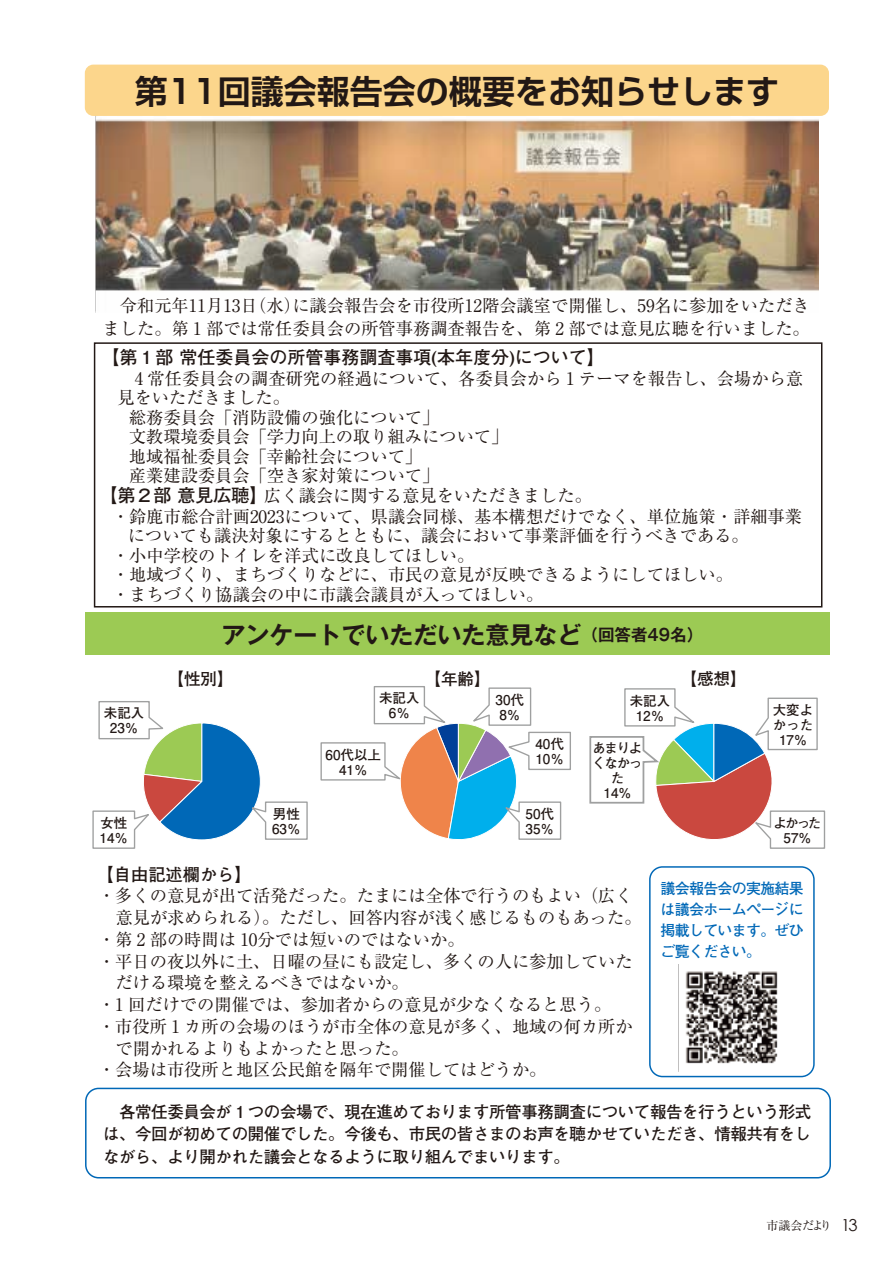
<style>
.page{position:relative;width:893px;height:1263px;background:#fff}
.page>*{position:absolute;margin:0;border:0;box-sizing:border-box;transform-origin:0 0}
.t1{font:700 33px "Shin Go Pro De";color:#221815}
.t2{font:700 24px "Gothic MB101 Pro De";color:#221815}
.t3{font:700 18px "Futo Go B101 Pro";color:#221815}
.t4{font:17.25px/23.2px "Ryumin Pro";color:#221815}
.t5{font:700 17.25px "Futo Go B101 Pro";color:#221815}
.t6{font:700 16.5px/22.5px "Futo Go B101 Pro";letter-spacing:-.025em;color:#221815;text-align:justify}
.t7{font:700 15px/21px "Futo Go B101 Pro";letter-spacing:-.05em;color:#0068b7;text-align:justify}
.t8{font:700 13.5px/15px "Futo Go B101 Pro";color:#221815;text-align:center}
.t9{font:700 13.5px/15px "Futo Go B101 Pro";letter-spacing:-.1em;color:#221815;text-align:center}
.t10{font:12px "Ryumin Pro";letter-spacing:-.045em;color:#221815}
.s1{font-family:"Futo Go B101 Pro";font-weight:700;font-size:18px}
.s2{font-size:16.5px}
.s3{font-family:"Century Gothic";font-size:16.5px}
</style>
<div class="page">
<img style="left:95px;top:116px;width:724px;height:196px">
<img style="left:678px;top:965px;width:100px;height:106px">
<div style="left:85px;top:65px;width:744px;height:51px;background:#fcd68c;border-radius:9px"></div>
<div style="left:85px;top:612px;width:744px;height:42px;background:#9cca54"></div>
<div style="left:94px;top:342px;width:728px;height:265px;border:2px solid #221815"></div>
<div style="left:85px;top:1088px;width:746px;height:90px;border:2px solid #0068b7;border-radius:13px"></div>
<div style="left:649px;top:866px;width:166px;height:211px;border:1px solid #0068b7;border-radius:13px"></div>
<svg style="left:92px;top:701px;width:216px;height:148px"></svg>
<svg style="left:589px;top:688px;width:237px;height:161px"></svg>
<svg style="left:320px;top:686px;width:251px;height:154px"></svg>
<p class="t1" style="left:135px;top:64px;width:646px">第11回議会報告会の概要をお知らせします</p>
<p class="t4" style="left:103px;top:293px;width:709px">　令和元年11月13日（水）に議会報告会を市役所12階会議室で開催し、59名に参加をいただきました。第 1 部では常任委員会の所管事務調査報告を、第 2 部では意見広聴を行いました。</p>
<p class="t3" style="left:101px;top:343px;width:505px">【第１部 常任委員会の所管事務調査事項(本年度分)について】</p>
<p class="t4" style="left:117px;top:365px;width:687px">　4 常任委員会の調査研究の経過について、各委員会から 1 テーマを報告し、会場から意</p>
<p class="t4" style="left:117px;top:385px;width:174px">見をいただきました。</p>
<p class="t4" style="left:129px;top:404px;width:312px">総務委員会「消防設備の強化について」</p>
<p class="t4" style="left:129px;top:424px;width:381px">文教環境委員会「学力向上の取り組みについて」</p>
<p class="t4" style="left:129px;top:443px;width:295px">地域福祉委員会「幸齢社会について」</p>
<p class="t4" style="left:129px;top:463px;width:312px">産業建設委員会「空き家対策について」</p>
<p class="t4" style="left:99px;top:483px;width:494px"><span class="s1">【第２部 意見広聴】</span>広く議会に関する意見をいただきました。</p>
<p class="t4" style="left:112px;top:504px;width:692px">・鈴鹿市総合計画2023について、県議会同様、基本構想だけでなく、単位施策・詳細事業</p>
<p class="t4" style="left:111px;top:523px;width:640px">　についても議決対象にするとともに、議会において事業評価を行うべきである。</p>
<p class="t4" style="left:112px;top:543px;width:364px">・小中学校のトイレを洋式に改良してほしい。</p>
<p class="t4" style="left:112px;top:562px;width:622px">・地域づくり、まちづくりなどに、市民の意見が反映できるようにしてほしい。</p>
<p class="t4" style="left:112px;top:582px;width:433px">・まちづくり協議会の中に市議会議員が入ってほしい。</p>
<p class="t2" style="left:222px;top:615px;width:483px">アンケートでいただいた意見など<span class="s2">（回答者49名）</span></p>
<p class="t8" style="left:104px;top:704px;width:42px">未記入<br>23％</p>
<p class="t8" style="left:100px;top:813px;width:30px;text-align:left">女性<br>14％</p>
<p class="t6" style="left:168px;top:665px;width:67px">【性別】</p>
<p class="t6" style="left:425px;top:665px;width:67px">【年齢】</p>
<p class="t6" style="left:681px;top:665px;width:67px">【感想】</p>
<p class="t8" style="left:379px;top:689px;width:42px">未記入<br>6％</p>
<p class="t8" style="left:630px;top:691px;width:42px">未記入<br>12％</p>
<p class="t8" style="left:326px;top:745px;width:57px">60代以上<br>41％</p>
<p class="t8" style="left:496px;top:690px;width:30px;text-align:left">30代<br>8％</p>
<p class="t8" style="left:535px;top:735px;width:30px;text-align:left">40代<br>10％</p>
<p class="t9" style="left:592px;top:739px;width:51px">あまりよくなかった<br>14％</p>
<p class="t8" style="left:272px;top:804px;width:30px;text-align:left">男性<br>63％</p>
<p class="t8" style="left:526px;top:804px;width:30px;text-align:left">50代<br>35％</p>
<p class="t8" style="left:773px;top:700px;width:42px">大変よかった<br>17％</p>
<p class="t8" style="left:774px;top:813px;width:49px">よかった<br>57％</p>
<p class="t5" style="left:97px;top:860px;width:157px">【自由記述欄から】</p>
<p class="t4" style="left:98px;top:883px;width:536px">・多くの意見が出て活発だった。たまには全体で行うのもよい（広く</p>
<p class="t4" style="left:116px;top:905px;width:528px">意見が求められる）。ただし、回答内容が浅く感じるものもあった。</p>
<p class="t4" style="left:98px;top:927px;width:368px">・第 2 部の時間は 10分では短いのではないか。</p>
<p class="t4" style="left:98px;top:948px;width:536px">・平日の夜以外に土、日曜の昼にも設定し、多くの人に参加していた</p>
<p class="t4" style="left:116px;top:970px;width:295px">だける環境を整えるべきではないか。</p>
<p class="t4" style="left:98px;top:992px;width:515px">・1 回だけでの開催では、参加者からの意見が少なくなると思う。</p>
<p class="t4" style="left:98px;top:1014px;width:536px">・市役所 1 カ所の会場のほうが市全体の意見が多く、地域の何カ所か</p>
<p class="t4" style="left:116px;top:1035px;width:295px">で開かれるよりもよかったと思った。</p>
<p class="t4" style="left:98px;top:1057px;width:450px">・会場は市役所と地区公民館を隔年で開催してはどうか。</p>
<p class="t7" style="left:661px;top:875px;width:145px">議会報告会の実施結果は議会ホームページに掲載しています。ぜひご覧ください。</p>
<p class="t6" style="left:103px;top:1098px;width:710px">　各常任委員会が１つの会場で、現在進めております所管事務調査について報告を行うという形式は、今回が初めての開催でした。今後も、市民の皆さまのお声を聴かせていただき、情報共有をしながら、より開かれた議会となるように取り組んでまいります。</p>
<p class="t10" style="left:767px;top:1216px;width:93px">市議会だより <span class="s3">13</span></p>
</div>
